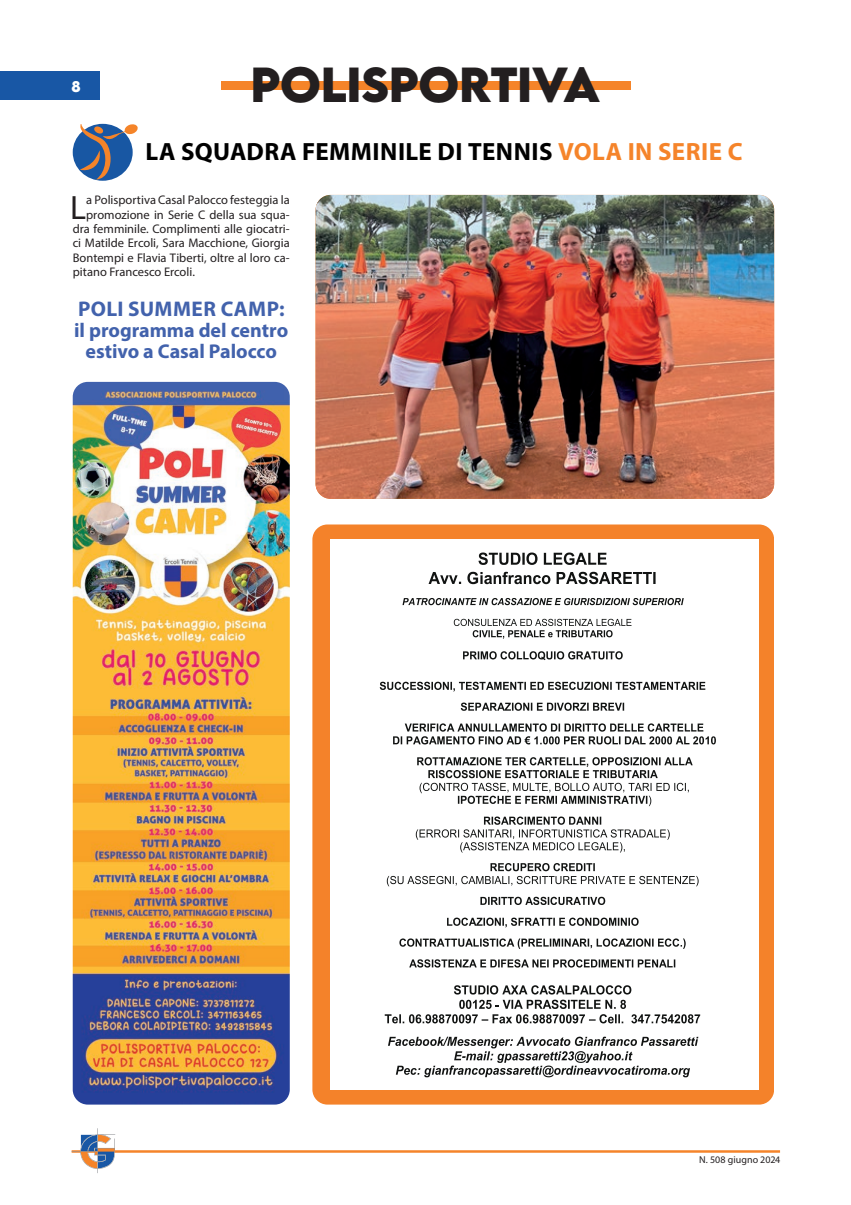
<style>
.page{position:relative;width:851px;height:1205px;background:#fff}
.page>*{position:absolute;margin:0;border:0;box-sizing:border-box;transform-origin:0 0}
.t1{font:700 43.75px "LEMONMILK";letter-spacing:-.01em;color:#231f20}
.t2{font:33.88px "Myriad Pro";color:#231f20}
.t3{font:700 25px "Myriad Pro";letter-spacing:.02em;color:#000}
.t4{font:700 21.25px "Myriad Pro";letter-spacing:.02em;color:#4262ac}
.t5{font:700 20px/21.2px "Myriad Pro";letter-spacing:-.005em;color:#4262ac;text-align:center}
.t6{font:700 13.75px "LEMONMILK";color:#fff}
.t7{font:12.5px "Myriad Pro";color:#231f20}
.t8{font:10px "Myriad Pro";letter-spacing:.005em;color:#231f20}
.s1{color:#f5842a}
</style>
<div class="page">
<div style="left:221px;top:81px;width:409px;height:8px;background:#f58429"></div>
<div style="left:0;top:71px;width:99px;height:28px;background:#1857a5"></div>
<hr style="left:72px;top:1150px;width:708px;height:2px;background:#f5842a">
<svg style="left:72px;top:1128px;width:43px;height:45px"></svg>
<img style="left:315px;top:195px;width:459px;height:304px">
<div style="left:312px;top:524px;width:462px;height:580px;background:#f4822a"></div>
<svg style="left:330px;top:539px;width:429px;height:551px"></svg>
<svg style="left:478px;top:552px;width:128px;height:13px"></svg>
<svg style="left:428px;top:572px;width:227px;height:12px"></svg>
<svg style="left:402px;top:598px;width:281px;height:7px"></svg>
<svg style="left:453px;top:619px;width:178px;height:20px"></svg>
<svg style="left:463px;top:651px;width:159px;height:9px"></svg>
<svg style="left:379px;top:682px;width:326px;height:9px"></svg>
<svg style="left:460px;top:702px;width:164px;height:9px"></svg>
<svg style="left:393px;top:723px;width:322px;height:21px"></svg>
<svg style="left:417px;top:757px;width:275px;height:49px"></svg>
<svg style="left:416px;top:816px;width:253px;height:36px"></svg>
<svg style="left:387px;top:863px;width:311px;height:23px"></svg>
<svg style="left:480px;top:897px;width:125px;height:8px"></svg>
<svg style="left:447px;top:917px;width:191px;height:10px"></svg>
<svg style="left:399px;top:938px;width:286px;height:11px"></svg>
<svg style="left:409px;top:959px;width:266px;height:8px"></svg>
<svg style="left:384px;top:985px;width:316px;height:38px"></svg>
<svg style="left:388px;top:1036px;width:310px;height:41px"></svg>
<img style="left:73px;top:382px;width:217px;height:722px">
<div style="left:73px;top:124px;width:60px;height:57px;background:#1857a3;border-radius:50%"></div>
<svg style="left:80px;top:124px;width:58px;height:56px"></svg>
<p class="t6" style="left:72px;top:77px;width:11px">8</p>
<h1 class="t1" style="left:250px;top:54px;width:351px">POLISPORTIVA</h1>
<h3 class="t3" style="left:145px;top:135px;width:598px">LA SQUADRA FEMMINILE DI TENNIS <span class="s1">VOLA IN SERIE C</span></h3>
<h2 class="t2" style="left:70px;top:186px;width:17px">L</h2>
<p class="t7" style="left:86px;top:192px;width:205px">a Polisportiva Casal Palocco festeggia la</p>
<p class="t7" style="left:86px;top:207px;width:205px">promozione in Serie C della sua squa-</p>
<p class="t7" style="left:73px;top:221px;width:218px">dra femminile. Complimenti alle giocatri-</p>
<p class="t7" style="left:73px;top:235px;width:218px">ci Matilde Ercoli, Sara Macchione, Giorgia</p>
<p class="t7" style="left:73px;top:250px;width:218px">Bontempi e Flavia Tiberti, oltre al loro ca-</p>
<p class="t7" style="left:73px;top:264px;width:124px">pitano Francesco Ercoli.</p>
<h3 class="t4" style="left:78px;top:294px;width:208px">POLI SUMMER CAMP:</h3>
<h3 class="t5" style="left:74px;top:319px;width:216px">il programma del centro estivo a Casal Palocco</h3>
<p class="t8" style="left:699px;top:1153px;width:83px">N. 508 giugno 2024</p>
</div>
